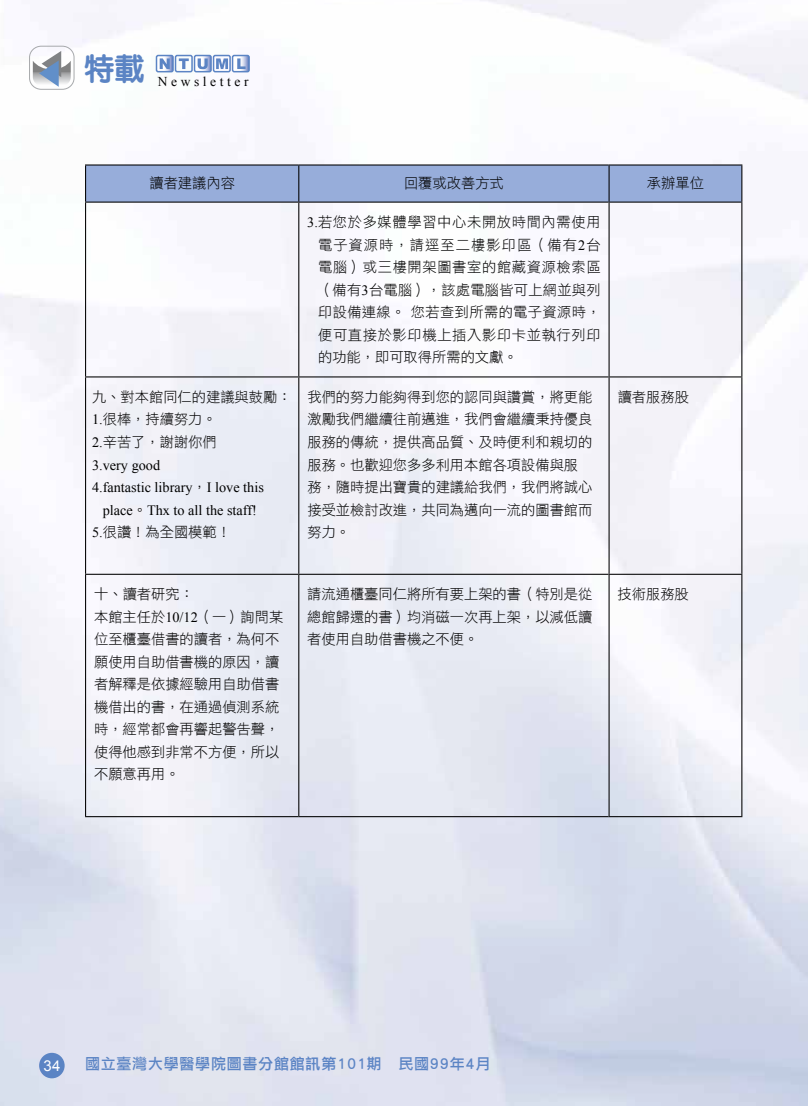
<style>
.page{position:relative;width:808px;height:1106px;background:#fff}
.page>*{position:absolute;margin:0;border:0;box-sizing:border-box;transform-origin:0 0}
.t1{font:800 30px "Yen Round";color:#5b84c4}
.t2{font:15px "DFPG Li Hei Md MP BF";letter-spacing:.05em;color:#5b84c4}
.t3{font:15px "Arial";color:#fff}
.t4{font:14.25px/22.5px "DFPG Li Hei Lt MP BF";color:#000}
.t5{font:14.25px "Times New Roman";color:#000}
.t6{font:13.5px "Times New Roman";letter-spacing:.265em;color:#000}
.s1{font-family:"Times New Roman"}
.s2{font-family:"DFPG Li Hei Lt MP BF"}
</style>
<div class="page">
<img style="left:0;top:0;width:808px;height:1106px">
<div style="left:156px;top:55px;width:18px;height:17px;border:2px solid #5b84c4;border-radius:2px"></div>
<div style="left:175px;top:55px;width:18px;height:17px;border:2px solid #5b84c4;border-radius:2px"></div>
<div style="left:194px;top:55px;width:18px;height:17px;border:2px solid #5b84c4;border-radius:2px"></div>
<div style="left:213px;top:55px;width:18px;height:17px;border:2px solid #5b84c4;border-radius:2px"></div>
<svg style="left:233px;top:55px;width:16px;height:17px"></svg>
<div style="left:232px;top:55px;width:18px;height:17px;border:2px solid #5b84c4;border-radius:2px"></div>
<svg style="left:156px;top:55px;width:17px;height:17px"></svg>
<svg style="left:179px;top:58px;width:10px;height:11px"></svg>
<svg style="left:195px;top:55px;width:33px;height:17px"></svg>
<svg style="left:237px;top:58px;width:9px;height:11px"></svg>
<div style="left:39px;top:1052px;width:26px;height:26px;background:#5b84c4;border-radius:50%"></div>
<div style="left:29px;top:46px;width:45px;height:43px;border:1px solid #a7a9ac;border-radius:12px"></div>
<svg style="left:33px;top:51px;width:38px;height:36px"></svg>
<div style="left:86px;top:165px;width:655px;height:36px;background:#97adda"></div>
<hr style="left:85px;top:164px;width:213px;height:1px;background:#000">
<hr style="left:85px;top:165px;width:1px;height:36px;background:#000">
<hr style="left:85px;top:201px;width:213px;height:2px;background:#000">
<hr style="left:298px;top:164px;width:310px;height:1px;background:#000">
<hr style="left:298px;top:165px;width:1px;height:36px;background:#000">
<hr style="left:298px;top:201px;width:310px;height:2px;background:#000">
<hr style="left:608px;top:164px;width:134px;height:1px;background:#000">
<hr style="left:608px;top:165px;width:2px;height:36px;background:#000">
<hr style="left:741px;top:165px;width:1px;height:36px;background:#000">
<hr style="left:608px;top:201px;width:134px;height:2px;background:#000">
<hr style="left:85px;top:203px;width:1px;height:173px;background:#000">
<hr style="left:298px;top:203px;width:1px;height:173px;background:#000">
<hr style="left:608px;top:203px;width:2px;height:173px;background:#000">
<hr style="left:741px;top:203px;width:1px;height:173px;background:#000">
<hr style="left:85px;top:376px;width:213px;height:1px;background:#000">
<hr style="left:85px;top:377px;width:1px;height:197px;background:#000">
<hr style="left:298px;top:376px;width:310px;height:1px;background:#000">
<hr style="left:298px;top:377px;width:1px;height:197px;background:#000">
<hr style="left:608px;top:376px;width:134px;height:1px;background:#000">
<hr style="left:608px;top:377px;width:2px;height:197px;background:#000">
<hr style="left:741px;top:377px;width:1px;height:197px;background:#000">
<hr style="left:85px;top:574px;width:213px;height:1px;background:#000">
<hr style="left:85px;top:575px;width:1px;height:241px;background:#000">
<hr style="left:85px;top:816px;width:213px;height:1px;background:#000">
<hr style="left:298px;top:574px;width:310px;height:1px;background:#000">
<hr style="left:298px;top:575px;width:1px;height:241px;background:#000">
<hr style="left:298px;top:816px;width:310px;height:1px;background:#000">
<hr style="left:608px;top:574px;width:134px;height:1px;background:#000">
<hr style="left:608px;top:575px;width:2px;height:241px;background:#000">
<hr style="left:741px;top:575px;width:1px;height:241px;background:#000">
<hr style="left:608px;top:816px;width:134px;height:1px;background:#000">
<h1 class="t1" style="left:85px;top:53px;width:61px">特載</h1>
<p class="t6" style="left:158px;top:72px;width:92px">Newsletter</p>
<p class="t4" style="left:149px;top:171px;width:87px">讀者建議內容</p>
<p class="t4" style="left:404px;top:171px;width:101px">回覆或改善方式</p>
<p class="t4" style="left:647px;top:171px;width:58px">承辦單位</p>
<p class="t4" style="left:318px;top:211px;width:284px;text-align:justify;text-indent:-11px"><span class="s1">3.</span>若您於多媒體學習中心未開放時間內需使用電子資源時，請逕至二樓影印區（備有<span class="s1">2</span>台電腦）或三樓開架圖書室的館藏資源檢索區（備有<span class="s1">3</span>台電腦），該處電腦皆可上網並與列印設備連線。您若查到所需的電子資源時，便可直接於影印機上插入影印卡並執行列印的功能，即可取得所需的文獻。</p>
<p class="t4" style="left:92px;top:385px;width:201px">九、對本館同仁的建議與鼓勵：<br><span class="s1">1.</span>很棒，持續努力。<br><span class="s1">2.</span>辛苦了，謝謝你們</p>
<p class="t5" style="left:92px;top:455px;width:70px">3.very good</p>
<p class="t5" style="left:92px;top:477px;width:173px">4.fantastic library<span class="s2">，</span>I love this</p>
<p class="t5" style="left:103px;top:500px;width:156px">place<span class="s2">。</span>Thx to all the staff!</p>
<p class="t4" style="left:92px;top:520px;width:140px"><span class="s1">5.</span>很讚！為全國模範！</p>
<p class="t4" style="left:307px;top:385px;width:286px">我們的努力能夠得到您的認同與讚賞，將更能激勵我們繼續往前邁進，我們會繼續秉持優良服務的傳統，提供高品質、及時便利和親切的服務。也歡迎您多多利用本館各項設備與服務，隨時提出寶貴的建議給我們，我們將誠心接受並檢討改進，共同為邁向一流的圖書館而努力。</p>
<p class="t4" style="left:618px;top:385px;width:73px">讀者服務股</p>
<p class="t4" style="left:94px;top:583px;width:191px">十、讀者研究：<br>本館主任於<span class="s1">10/12</span>（一）詢問某位至櫃臺借書的讀者，為何不願使用自助借書機的原因，讀者解釋是依據經驗用自助借書機借出的書，在通過偵測系統時，經常都會再響起警告聲，使得他感到非常不方便，所以不願意再用。</p>
<p class="t4" style="left:307px;top:583px;width:286px;text-align:justify">請流通櫃臺同仁將所有要上架的書（特別是從總館歸還的書）均消磁一次再上架，以減低讀者使用自助借書機之不便。</p>
<p class="t4" style="left:617px;top:583px;width:73px">技術服務股</p>
<p class="t3" style="left:44px;top:1055px;width:18px">34</p>
<p class="t2" style="left:85px;top:1056px;width:407px">國立臺灣大學醫學院圖書分館館訊第101期‧民國99年4月</p>
</div>
